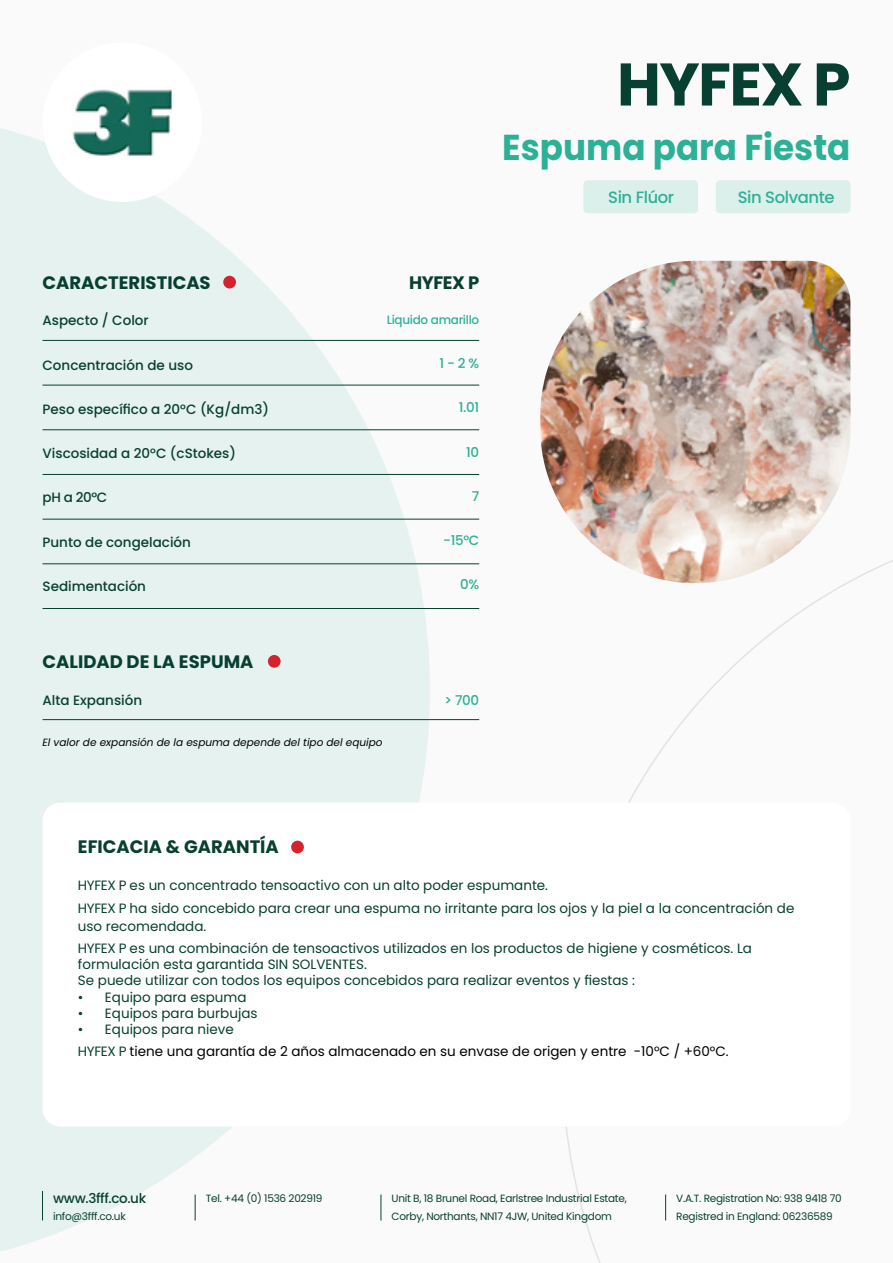
<style>
.page{position:relative;width:893px;height:1263px;background:#fafafa}
.page>*{position:absolute;margin:0;border:0;box-sizing:border-box;transform-origin:0 0}
.t1{font:700 60px "Poppins";letter-spacing:-.025em;color:#074030}
.t2{font:700 36px "Poppins";color:#2cb196;scale:.95 1}
.t3{font:700 18px "Poppins";color:#074030}
.t4{font:500 16.5px "Poppins";letter-spacing:-.025em;color:#2cb196}
.t5{font:13.5px/22.2px "Poppins";color:#074030}
.t6{font:500 13.5px "Poppins";color:#074030}
.t7{font:13.5px/22.2px "Poppins";color:#000}
.t8{font:500 13.5px "Poppins";letter-spacing:-.025em;color:#2cb196}
.t9{font:500 13.5px "Poppins";letter-spacing:-.025em;color:#074030}
.t10{font:500 12px "Poppins";letter-spacing:-.025em;color:#2cb196}
.t11{font:10.5px/18px "Poppins";letter-spacing:-.025em;color:#074030}
.t12{font:italic 10.5px "Poppins";color:#000}
.s1{color:#074030}
</style>
<div class="page">
<svg style="left:0;top:128px;width:430px;height:1124px;fill:#e5f2f0"></svg>
<svg style="left:42px;top:1191px;width:1px;height:29px"></svg>
<svg style="left:381px;top:1194px;width:1px;height:26px"></svg>
<svg style="left:195px;top:1194px;width:1px;height:26px"></svg>
<svg style="left:665px;top:1194px;width:1px;height:26px"></svg>
<div style="left:43px;top:802px;width:807px;height:324px;background:#fff;border-radius:18px"></div>
<div style="left:43px;top:43px;width:159px;height:159px;background:#fff;border-radius:50%"></div>
<img style="left:73px;top:89px;width:99px;height:66px">
<div style="left:583px;top:180px;width:115px;height:33px;background:#dbefeb;border-radius:4px"></div>
<div style="left:716px;top:180px;width:134px;height:33px;background:#dbefeb;border-radius:4px"></div>
<hr style="left:43px;top:340px;width:436px;height:1px;background:#074030">
<hr style="left:43px;top:719px;width:436px;height:1px;background:#074030">
<hr style="left:43px;top:519px;width:436px;height:1px;background:#074030">
<hr style="left:43px;top:429px;width:436px;height:1px;background:#074030">
<hr style="left:43px;top:608px;width:436px;height:1px;background:#074030">
<hr style="left:43px;top:385px;width:436px;height:1px;background:#074030">
<hr style="left:43px;top:563px;width:436px;height:1px;background:#074030">
<hr style="left:43px;top:474px;width:436px;height:1px;background:#074030">
<div style="left:223px;top:276px;width:13px;height:12px;background:#d4232d;border-radius:50%"></div>
<div style="left:291px;top:841px;width:13px;height:12px;background:#d4232d;border-radius:50%"></div>
<div style="left:268px;top:655px;width:13px;height:13px;background:#d4232d;border-radius:50%"></div>
<img style="left:540px;top:261px;width:310px;height:322px">
<h1 class="t1" style="left:617px;top:50px;width:235px">HYFEX P</h1>
<h2 class="t2" style="left:502px;top:127px;width:368px">Espuma para Fiesta</h2>
<p class="t4" style="left:608px;top:187px;width:68px">Sin Flúor</p>
<p class="t4" style="left:738px;top:187px;width:98px">Sin Solvante</p>
<h3 class="t3" style="left:43px;top:272px;width:170px">CARACTERISTICAS</h3>
<p class="t6" style="left:43px;top:313px;width:108px">Aspecto / Color</p>
<p class="t6" style="left:43px;top:357px;width:152px">Concentración de uso</p>
<p class="t6" style="left:43px;top:401px;width:228px">Peso específico a 20°C (Kg/dm3)</p>
<p class="t6" style="left:43px;top:446px;width:195px">Viscosidad a 20°C (cStokes)</p>
<p class="t6" style="left:43px;top:490px;width:66px">pH a 20°C</p>
<p class="t6" style="left:43px;top:534px;width:150px">Punto de congelación</p>
<p class="t6" style="left:43px;top:578px;width:105px">Sedimentación</p>
<h3 class="t3" style="left:43px;top:651px;width:212px">CALIDAD DE LA ESPUMA</h3>
<h3 class="t3" style="left:409px;top:272px;width:72px">HYFEX P</h3>
<p class="t10" style="left:387px;top:313px;width:94px">Liquido amarillo</p>
<p class="t8" style="left:440px;top:356px;width:41px">1 - 2 %</p>
<p class="t8" style="left:459px;top:400px;width:22px">1.01</p>
<p class="t8" style="left:466px;top:444px;width:15px">10</p>
<p class="t8" style="left:472px;top:488px;width:9px">7</p>
<p class="t8" style="left:443px;top:533px;width:38px">-15°C</p>
<p class="t8" style="left:460px;top:577px;width:21px">0%</p>
<p class="t6" style="left:43px;top:692px;width:101px">Alta Expansión</p>
<p class="t8" style="left:444px;top:692px;width:36px">&gt; 700</p>
<p class="t12" style="left:43px;top:736px;width:342px">El valor de expansión de la espuma depende del tipo del equipo</p>
<h3 class="t3" style="left:78px;top:837px;width:202px">EFICACIA &amp; GARANTÍA</h3>
<p class="t5" style="left:78px;top:875px;width:718px">HYFEX P es un concentrado tensoactivo con un alto poder espumante.<br>HYFEX P ha sido concebido para crear una espuma no irritante para los ojos y la piel a la concentración de</p>
<p class="t5" style="left:78px;top:915px;width:675px">uso recomendada.<br>HYFEX P es una combinación de tensoactivos utilizados en los productos de higiene y cosméticos. La</p>
<p class="t5" style="left:78px;top:956px;width:559px;line-height:16.2px">formulación esta garantida SIN SOLVENTES.<br>Se puede utilizar con todos los equipos concebidos para realizar eventos y fiestas :</p>
<p class="t5" style="left:78px;top:986px;width:170px">• Equipo para espuma</p>
<p class="t5" style="left:78px;top:1002px;width:181px">• Equipos para burbujas</p>
<p class="t7" style="left:78px;top:1018px;width:652px"><span class="s1">• Equipos para nieve<br>HYFEX P</span> tiene una garantía de 2 años almacenado en su envase de origen y entre -10°C / +60°C.</p>
<p class="t9" style="left:53px;top:1190px;width:95px">www.3fff.co.uk</p>
<p class="t11" style="left:392px;top:1190px;width:237px">Unit B, 18 Brunel Road, Earlstree Industrial Estate,<br>Corby, Northants, NN17 4JW, United Kingdom</p>
<p class="t11" style="left:206px;top:1190px;width:118px">Tel. +44 (0) 1536 202919</p>
<p class="t11" style="left:53px;top:1208px;width:74px">info@3fff.co.uk</p>
<p class="t11" style="left:676px;top:1190px;width:167px">V.A.T. Registration No: 938 9418 70<br>Registred in England: 06236589</p>
</div>
